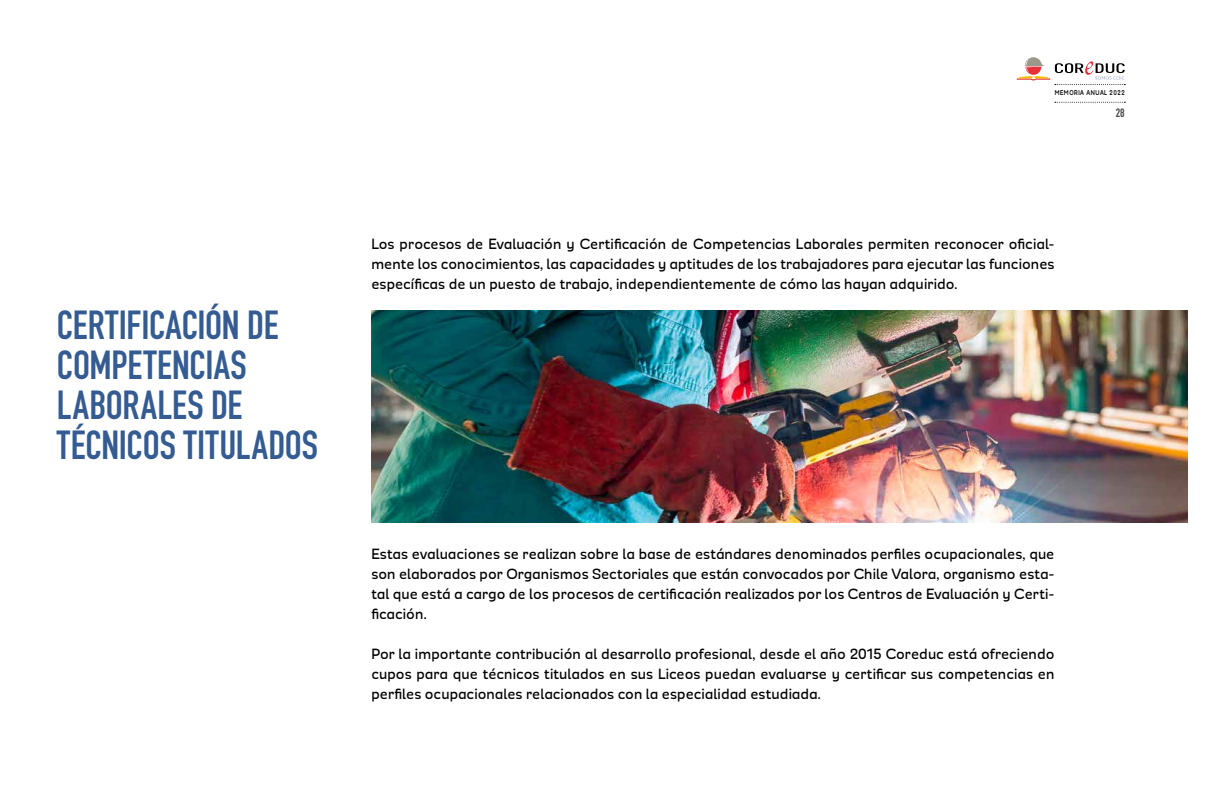
<style>
.page{position:relative;width:1224px;height:792px;background:#fff}
.page>*{position:absolute;margin:0;border:0;box-sizing:border-box;transform-origin:0 0}
.t1{font:700 40px/40px "DIN Condensed";color:#345b92}
.t2{font:500 17px/20px "Modernica";letter-spacing:.005em;color:#000;text-align:justify}
.t3{font:700 12px "DIN Condensed";color:#4a4a49}
.t4{font:700 8px "Modernica";letter-spacing:.09em;color:#000;scale:.8 1}
</style>
<div class="page">
<svg style="left:1017px;top:57px;width:108px;height:28px"></svg>
<svg style="left:1055px;top:102px;width:70px;height:1px"></svg>
<img style="left:371px;top:310px;width:817px;height:213px">
<h1 class="t1" style="left:57px;top:305px;width:263px">CERTIFICACIÓN DE<br>COMPETENCIAS<br>LABORALES DE<br>TÉCNICOS TITULADOS</h1>
<p class="t4" style="left:1055px;top:89px;width:89px">MEMORIA ANUAL 2022</p>
<p class="t3" style="left:1116px;top:105px;width:11px">28</p>
<p class="t2" style="left:371px;top:235px;width:685px">Los procesos de Evaluación y Certificación de Competencias Laborales permiten reconocer oficial&shy;mente los conocimientos, las capacidades y aptitudes de los trabajadores para ejecutar las funciones específicas de un puesto de trabajo, independientemente de cómo las hayan adquirido.</p>
<p class="t2" style="left:371px;top:545px;width:685px">Estas evaluaciones se realizan sobre la base de estándares denominados perfiles ocupacionales, que son elaborados por Organismos Sectoriales que están convocados por Chile Valora, organismo esta&shy;tal que está a cargo de los procesos de certificación realizados por los Centros de Evaluación y Certi&shy;ficación.</p>
<p class="t2" style="left:371px;top:644px;width:685px">Por la importante contribución al desarrollo profesional, desde el año 2015 Coreduc está ofreciendo cupos para que técnicos titulados en sus Liceos puedan evaluarse y certificar sus competencias en perfiles ocupacionales relacionados con la especialidad estudiada.</p>
</div>
